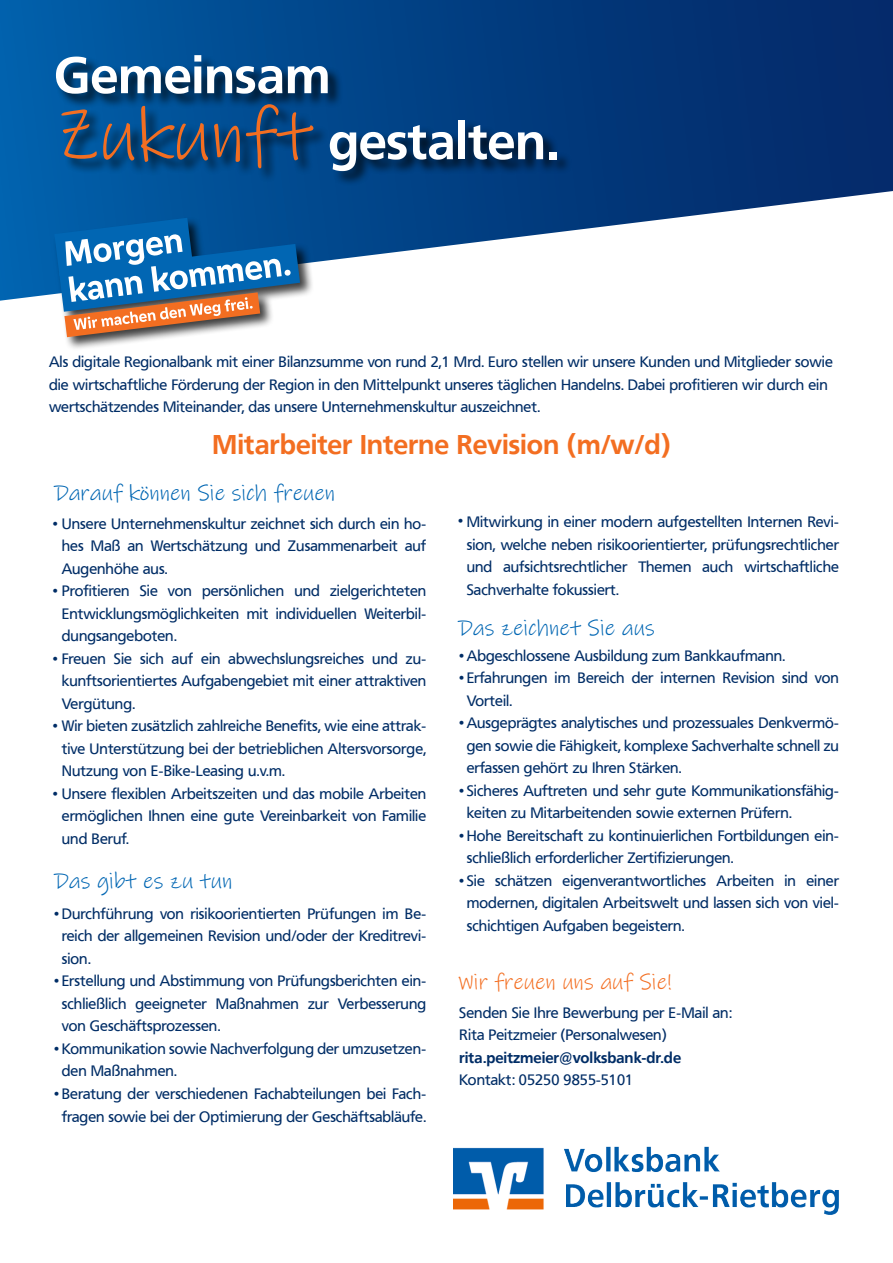
<style>
.page{position:relative;width:893px;height:1263px;background:#fff}
.page>*{position:absolute;margin:0;border:0;box-sizing:border-box;transform-origin:0 0}
.t1{font:700 51px "Frutiger VR";color:#fff}
.t2{font:700 27px "Frutiger VR";color:#f36e21}
.t3{font:22.5px "Ink Free";color:#0166b3}
.t4{font:22.5px "Ink Free";color:#f36e21}
.t5{font:15px/22.5px "Frutiger VR";color:#002d66}
.t6{font:700 15px "Frutiger VR";color:#002d66}
.s1{font-family:"Ink Free";font-weight:400;font-size:75px;color:#f36e21}
</style>
<div class="page">
<svg style="left:0;top:0;width:893px;height:301px"></svg>
<div style="left:55px;top:55px;width:517px;height:131px;background:#000;opacity:.75"></div>
<div style="left:53px;top:216px;width:261px;height:135px;background:#000;opacity:.75"></div>
<svg style="left:54px;top:218px;width:246px;height:119px"></svg>
<img style="left:453px;top:1146px;width:386px;height:69px">
<p class="t1" style="left:54px;top:45px;width:278px">Gemeinsam</p>
<p class="t1" style="left:54px;top:111px;width:506px"><span class="s1">Zukunft</span> gestalten.</p>
<p class="t5" style="left:49px;top:351px;width:785px">Als digitale Regionalbank mit einer Bilanzsumme von rund 2,1 Mrd. Euro stellen wir unsere Kunden und Mitglieder sowie die wirtschaftliche Förderung der Region in den Mittelpunkt unseres täglichen Handelns. Dabei profitieren wir durch ein wertschätzendes Miteinander, das unsere Unternehmenskultur auszeichnet.</p>
<p class="t2" style="left:212px;top:428px;width:460px">Mitarbeiter Interne Revision (m/w/d)</p>
<p class="t3" style="left:54px;top:478px;width:283px">Darauf können Sie sich freuen</p>
<p class="t5" style="left:53px;top:512px;width:375px">• Unsere Unternehmenskultur zeichnet sich durch ein ho-</p>
<p class="t5" style="left:62px;top:535px;width:366px">hes Maß an Wertschätzung und Zusammenarbeit auf<br>Augenhöhe aus.</p>
<p class="t5" style="left:62px;top:602px;width:366px">Entwicklungsmöglichkeiten mit individuellen Weiterbil&shy;dungsangeboten.</p>
<p class="t5" style="left:62px;top:670px;width:366px">kunftsorientiertes Aufgabengebiet mit einer attraktiven<br>Vergütung.</p>
<p class="t5" style="left:62px;top:737px;width:366px">tive Unterstützung bei der betrieblichen Altersvorsorge,<br>Nutzung von E-Bike-Leasing u.v.m.</p>
<p class="t5" style="left:62px;top:805px;width:366px">ermöglichen Ihnen eine gute Vereinbarkeit von Familie und Beruf.</p>
<p class="t5" style="left:53px;top:580px;width:375px">• Profitieren Sie von persönlichen und zielgerichteten</p>
<p class="t5" style="left:53px;top:647px;width:375px">• Freuen Sie sich auf ein abwechslungsreiches und zu-</p>
<p class="t5" style="left:53px;top:715px;width:375px">• Wir bieten zusätzlich zahlreiche Benefits, wie eine attrak-</p>
<p class="t5" style="left:53px;top:782px;width:375px">• Unsere flexiblen Arbeitszeiten und das mobile Arbeiten</p>
<p class="t3" style="left:54px;top:866px;width:180px">Das gibt es zu tun</p>
<p class="t5" style="left:54px;top:903px;width:374px">• Durchführung von risikoorientierten Prüfungen im Be-</p>
<p class="t5" style="left:62px;top:925px;width:366px">reich der allgemeinen Revision und/oder der Kreditrevi&shy;sion.</p>
<p class="t5" style="left:62px;top:993px;width:366px">schließlich geeigneter Maßnahmen zur Verbesserung von Geschäftsprozessen.</p>
<p class="t5" style="left:62px;top:1060px;width:117px">den Maßnahmen.</p>
<p class="t5" style="left:62px;top:1105px;width:366px">fragen sowie bei der Optimierung der Geschäftsabläufe.</p>
<p class="t5" style="left:54px;top:970px;width:374px">• Erstellung und Abstimmung von Prüfungsberichten ein-</p>
<p class="t5" style="left:54px;top:1038px;width:374px">• Kommunikation sowie Nachverfolgung der umzusetzen-</p>
<p class="t5" style="left:54px;top:1083px;width:374px">• Beratung der verschiedenen Fachabteilungen bei Fach-</p>
<p class="t5" style="left:467px;top:511px;width:374px;text-align:justify;text-indent:-9px">• Mitwirkung in einer modern aufgestellten Internen Revi&shy;sion, welche neben risikoorientierter, prüfungsrechtlicher und aufsichtsrechtlicher Themen auch wirtschaftliche Sachverhalte fokussiert.</p>
<p class="t3" style="left:458px;top:613px;width:198px">Das zeichnet Sie aus</p>
<p class="t5" style="left:459px;top:645px;width:328px">• Abgeschlossene Ausbildung zum Bankkaufmann.</p>
<p class="t5" style="left:467px;top:667px;width:374px;text-indent:-8px">• Erfahrungen im Bereich der internen Revision sind von<br>Vorteil.</p>
<p class="t5" style="left:467px;top:712px;width:374px;text-align:justify;text-indent:-8px">• Ausgeprägtes analytisches und prozessuales Denkvermö&shy;gen sowie die Fähigkeit, komplexe Sachverhalte schnell zu erfassen gehört zu Ihren Stärken.</p>
<p class="t5" style="left:467px;top:780px;width:374px;text-indent:-8px">• Sicheres Auftreten und sehr gute Kommunikationsfähig&shy;keiten zu Mitarbeitenden sowie externen Prüfern.</p>
<p class="t5" style="left:467px;top:825px;width:374px;text-indent:-8px">• Hohe Bereitschaft zu kontinuierlichen Fortbildungen ein&shy;schließlich erforderlicher Zertifizierungen.</p>
<p class="t5" style="left:467px;top:870px;width:374px;text-align:justify;text-indent:-8px">• Sie schätzen eigenverantwortliches Arbeiten in einer modernen, digitalen Arbeitswelt und lassen sich von viel&shy;schichtigen Aufgaben begeistern.</p>
<p class="t4" style="left:458px;top:967px;width:215px">Wir freuen uns auf Sie!</p>
<p class="t5" style="left:459px;top:1002px;width:274px">Senden Sie Ihre Bewerbung per E-Mail an:</p>
<p class="t5" style="left:459px;top:1024px;width:209px">Rita Peitzmeier (Personalwesen)</p>
<p class="t6" style="left:459px;top:1049px;width:223px">rita.peitzmeier@volksbank-dr.de</p>
<p class="t5" style="left:459px;top:1069px;width:176px">Kontakt: 05250 9855-5101</p>
</div>
